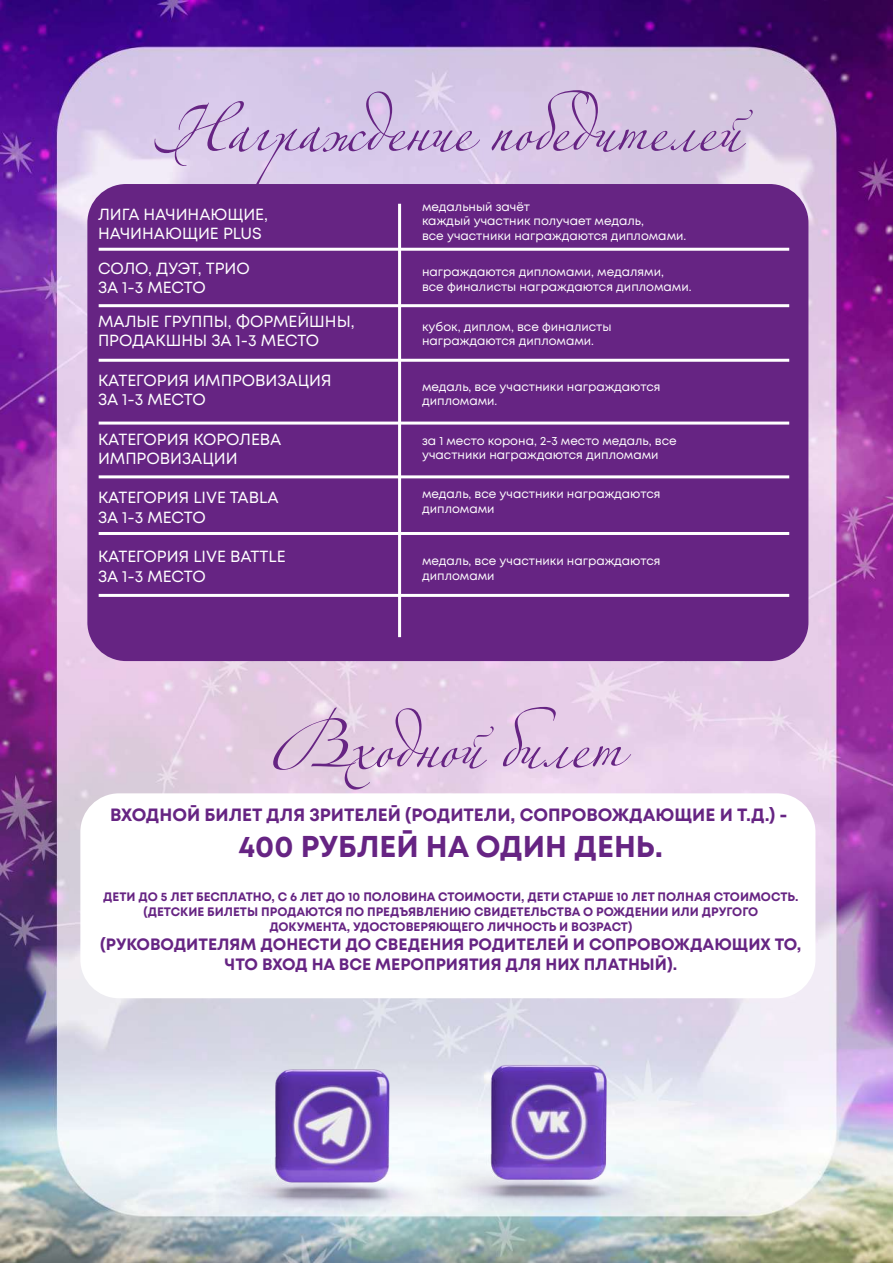
<style>
.page{position:relative;width:893px;height:1263px;background:#fff}
.page>*{position:absolute;margin:0;border:0;box-sizing:border-box;transform-origin:0 0}
.t1{font:86.85px "Zeferino One";color:#662483}
.t2{font:700 30.15px "Mont";color:#662483}
.t3{font:700 17.85px "Mont";color:#662483}
.t4{font:700 16.35px/19.6px "Mont";color:#662483;text-align:center}
.t5{font:16.05px/19.4px "Mont";color:#fff}
.t6{font:700 12.3px/14.7px "Mont";color:#662483;text-align:center}
.t7{font:12px/14.4px "Mont";color:#fff}
</style>
<div class="page">
<img style="left:0;top:0;width:893px;height:1263px">
<div style="left:87px;top:184px;width:721px;height:477px;background:#662483;border-radius:39px"></div>
<hr style="left:99px;top:248px;width:690px;height:3px;background:#fff">
<hr style="left:99px;top:304px;width:690px;height:3px;background:#fff">
<hr style="left:99px;top:359px;width:690px;height:3px;background:#fff">
<hr style="left:99px;top:422px;width:690px;height:3px;background:#fff">
<hr style="left:99px;top:475px;width:690px;height:3px;background:#fff">
<hr style="left:99px;top:532px;width:690px;height:3px;background:#fff">
<hr style="left:99px;top:594px;width:690px;height:3px;background:#fff">
<hr style="left:398px;top:204px;width:3px;height:433px;background:#fff">
<div style="left:80px;top:793px;width:735px;height:205px;background:#fff;border-radius:39px"></div>
<img style="left:208px;top:1043px;width:244px;height:185px">
<img style="left:422px;top:1038px;width:248px;height:188px">
<h1 class="t1" style="left:152px;top:68px;width:590px">Награждение победителей</h1>
<h3 class="t5" style="left:98px;top:205px;width:172px">ЛИГА НАЧИНАЮЩИЕ,<br>НАЧИНАЮЩИЕ PLUS</h3>
<h3 class="t5" style="left:98px;top:259px;width:153px">СОЛО, ДУЭТ, ТРИО<br>ЗА 1-3 МЕСТО</h3>
<h3 class="t5" style="left:98px;top:312px;width:258px">МАЛЫЕ ГРУППЫ, ФОРМЕЙШНЫ,<br>ПРОДАКШНЫ ЗА 1-3 МЕСТО</h3>
<h3 class="t5" style="left:98px;top:371px;width:235px">КАТЕГОРИЯ ИМПРОВИЗАЦИЯ<br>ЗА 1-3 МЕСТО</h3>
<h3 class="t5" style="left:98px;top:430px;width:185px">КАТЕГОРИЯ КОРОЛЕВА<br>ИМПРОВИЗАЦИИ</h3>
<h3 class="t5" style="left:98px;top:488px;width:182px">КАТЕГОРИЯ LIVE TABLA<br>ЗА 1-3 МЕСТО</h3>
<h3 class="t5" style="left:98px;top:547px;width:189px">КАТЕГОРИЯ LIVE BATTLE<br>ЗА 1-3 МЕСТО</h3>
<p class="t7" style="left:422px;top:200px;width:266px">медальный зачёт<br>каждый участник получает медаль,<br>все участники награждаются дипломами.</p>
<p class="t7" style="left:422px;top:265px;width:271px">награждаются дипломами, медалями,<br>все финалисты награждаются дипломами.</p>
<p class="t7" style="left:422px;top:319px;width:191px">кубок, диплом, все финалисты награждаются дипломами.</p>
<p class="t7" style="left:422px;top:380px;width:240px">медаль, все участники награждаются дипломами.</p>
<p class="t7" style="left:422px;top:433px;width:256px">за 1 место корона, 2-3 место медаль, все участники награждаются дипломами</p>
<p class="t7" style="left:422px;top:487px;width:240px">медаль, все участники награждаются дипломами</p>
<p class="t7" style="left:422px;top:554px;width:240px">медаль, все участники награждаются дипломами</p>
<h1 class="t1" style="left:271px;top:685px;width:353px">Входной билет</h1>
<h3 class="t3" style="left:110px;top:803px;width:679px">ВХОДНОЙ БИЛЕТ ДЛЯ ЗРИТЕЛЕЙ (РОДИТЕЛИ, СОПРОВОЖДАЮЩИЕ И Т.Д.) -</h3>
<h2 class="t2" style="left:239px;top:827px;width:426px">400 РУБЛЕЙ НА ОДИН ДЕНЬ.</h2>
<p class="t6" style="left:103px;top:889px;width:697px">ДЕТИ ДО 5 ЛЕТ БЕСПЛАТНО, С 6 ЛЕТ ДО 10 ПОЛОВИНА СТОИМОСТИ, ДЕТИ СТАРШЕ 10 ЛЕТ ПОЛНАЯ СТОИМОСТЬ. (ДЕТСКИЕ БИЛЕТЫ ПРОДАЮТСЯ ПО ПРЕДЪЯВЛЕНИЮ СВИДЕТЕЛЬСТВА О РОЖДЕНИИ ИЛИ ДРУГОГО<br>ДОКУМЕНТА, УДОСТОВЕРЯЮЩЕГО ЛИЧНОСТЬ И ВОЗРАСТ)</p>
<h3 class="t4" style="left:100px;top:935px;width:703px">(РУКОВОДИТЕЛЯМ ДОНЕСТИ ДО СВЕДЕНИЯ РОДИТЕЛЕЙ И СОПРОВОЖДАЮЩИХ ТО,<br>ЧТО ВХОД НА ВСЕ МЕРОПРИЯТИЯ ДЛЯ НИХ ПЛАТНЫЙ).</h3>
</div>
